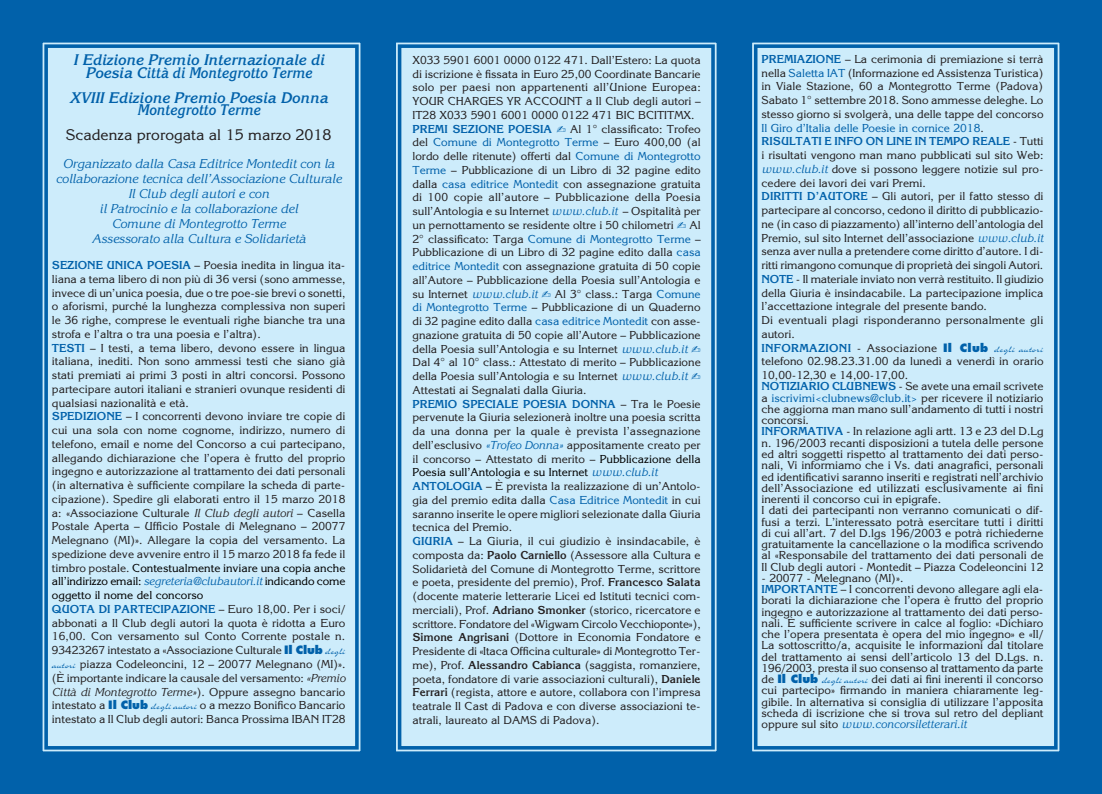
<style>
.page{position:relative;width:1102px;height:794px;background:#0161aa}
.page>*{position:absolute;margin:0;border:0;box-sizing:border-box;transform-origin:0 0}
.t1{font:italic 700 15px/12.5px "Korinna";color:#0161aa;text-align:center}
.t2{font:15px "Korinna";color:#231f20}
.t3{font:italic 12.5px/15px "Korinna";color:#0161aa;text-align:center}
.t4{font:11.25px/13.8px "Korinna";color:#231f20}
.t5{font:700 11.25px "Korinna";color:#0161aa}
.s1{font-weight:700;color:#0161aa}
.s2{font-style:italic}
.s3{color:#000}
.s4{font-style:italic;color:#0161aa}
.s5{font-family:"Futura";font-weight:800;color:#0161aa}
.s6{font-family:"Charme";color:#0161aa}
.s7{color:#0161aa}
.s8{font-weight:700}
</style>
<div class="page">
<div style="left:397px;top:44px;width:318px;height:706px;background:#cdecfb"></div>
<div style="left:394px;top:41px;width:324px;height:712px;border:2px solid #0161aa"></div>
<div style="left:398px;top:44px;width:317px;height:705px;border:4px solid #0161aa"></div>
<div style="left:753px;top:44px;width:305px;height:706px;background:#cdecfb"></div>
<div style="left:750px;top:41px;width:311px;height:712px;border:2px solid #0161aa"></div>
<div style="left:754px;top:44px;width:304px;height:705px;border:4px solid #0161aa"></div>
<div style="left:44px;top:49px;width:315px;height:701px;background:#cdecfb"></div>
<div style="left:41px;top:41px;width:321px;height:712px;border:2px solid #0161aa"></div>
<div style="left:44px;top:44px;width:315px;height:705px;border:4px solid #0161aa"></div>
<h1 class="t1" style="left:73px;top:54px;width:253px">I Edizione Premio Internazionale di<br>Poesia Città di Montegrotto Terme</h1>
<h1 class="t1" style="left:70px;top:91px;width:260px">XVIII Edizione Premio Poesia Donna<br>Montegrotto Terme</h1>
<h1 class="t2" style="left:66px;top:126px;width:267px">Scadenza prorogata al 15 marzo 2018</h1>
<p class="t3" style="left:56px;top:156px;width:288px">Organizzato dalla Casa Editrice Montedit con la collaborazione tecnica dell’Associazione Culturale Il Club degli autori e con<br>il Patrocinio e la collaborazione del<br>Comune di Montegrotto Terme<br>Assessorato alla Cultura e Solidarietà</p>
<p class="t4" style="left:52px;top:258px;width:295px"><span class="s1">SEZIONE UNICA POESIA</span> – Poesia inedita in lingua ita&shy;liana a tema libero di non più di 36 versi (sono ammesse, invece di un’unica poesia, due o tre poe-sie brevi o sonetti, o aforismi, purché la lunghezza complessiva non superi le 36 righe, comprese le eventuali righe bianche tra una strofa e l’altra o tra una poesia e l’altra).<br><span class="s1">TESTI</span> – I testi, a tema libero, devono essere in lingua italiana, inediti. Non sono ammessi testi che siano già stati premiati ai primi 3 posti in altri concorsi. Possono partecipare autori italiani e stranieri ovunque residenti di qualsiasi nazionalità e età.<br><span class="s1">SPEDIZIONE</span> – I concorrenti devono inviare tre copie di cui una sola con nome cognome, indirizzo, numero di telefono, email e nome del Concorso a cui partecipano, allegando dichiarazione che l’opera è frutto del proprio ingegno e autorizzazione al trattamento dei dati personali (in alternativa è sufficiente compilare la scheda di parte&shy;cipazione). Spedire gli elaborati entro il 15 marzo 2018 a: «Associazione Culturale <span class="s2">Il Club degli autori</span> – Casella Postale Aperta – Ufficio Postale di Melegnano – 20077<br>Melegnano (MI)». Allegare la copia del versamento. La spedizione deve avvenire entro il 15 marzo 2018 fa fede il timbro postale. <span class="s3">Contestualmente inviare una copia anche all’indirizzo email:</span> <span class="s4">segreteria@clubautori.it</span> <span class="s3">indicando come oggetto il nome del concorso<br></span><span class="s1">QUOTA DI PARTECIPAZIONE</span> – Euro 18,00. Per i soci/ abbonati a Il Club degli autori la quota è ridotta a Euro 16,00. Con versamento sul Conto Corrente postale n.<br>93423267 intestato a «Associazione Culturale <span class="s5">Il Club</span> <span class="s6">degli autori</span> piazza Codeleoncini, 12 – 20077 Melegnano (MI)». (È importante indicare la causale del versamento: <span class="s2">«Premio Città di Montegrotto Terme»</span>). Oppure assegno bancario intestato a <span class="s5">Il Club</span> <span class="s6">degli autori</span> o a mezzo Bonifico Bancario intestato a Il Club degli autori: Banca Prossima IBAN IT28</p>
<p class="t4" style="left:412px;top:53px;width:290px">X033 5901 6001 0000 0122 471. Dall’Estero: La quota di iscrizione è fissata in Euro 25,00 Coordinate Bancarie solo per paesi non appartenenti all’Unione Europea:<br>YOUR CHARGES YR ACCOUNT a Il Club degli autori – IT28 X033 5901 6001 0000 0122 471 BIC BCITITMX.<br><span class="s1">PREMI SEZIONE POESIA</span> <span class="s7">✍</span> Al 1° classificato: Trofeo del <span class="s7">Comune di Montegrotto Terme</span> – Euro 400,00 (al lordo delle ritenute) offerti dal <span class="s7">Comune di Montegrotto Terme</span> – Pubblicazione di un Libro di 32 pagine edito dalla <span class="s7">casa editrice Montedit</span> con assegnazione gratuita di 100 copie all’autore – Pubblicazione della Poesia sull’Antologia e su Internet <span class="s4">www.club.it</span> – Ospitalità per un pernottamento se residente oltre i 50 chilometri <span class="s7">✍</span> Al 2° classificato: Targa <span class="s7">Comune di Montegrotto Terme</span> – Pubblicazione di un Libro di 32 pagine edito dalla <span class="s7">casa editrice Montedit</span> con assegnazione gratuita di 50 copie all’Autore – Pubblicazione della Poesia sull’Antologia e su Internet <span class="s4">www.club.it</span> <span class="s7">✍</span> Al 3° class.: Targa <span class="s7">Comune di Montegrotto Terme</span> – Pubblicazione di un Quaderno di 32 pagine edito dalla <span class="s7">casa editrice Montedit</span> con asse&shy;gnazione gratuita di 50 copie all’Autore – Pubblicazione della Poesia sull’Antologia e su Internet <span class="s4">www.club.it</span> <span class="s7">✍ </span>Dal 4° al 10° class.: Attestato di merito – Pubblicazione della Poesia sull’Antologia e su Internet <span class="s4">www.club.it</span> <span class="s7">✍ </span>Attestati ai Segnalati dalla Giuria.<br><span class="s1">PREMIO SPECIALE POESIA DONNA</span> – Tra le Poesie pervenute la Giuria selezionerà inoltre una poesia scritta da una donna per la quale è prevista l’assegnazione dell’esclusivo <span class="s4">«Trofeo Donna»</span> appositamente creato per il concorso – Attestato di merito – <span class="s3">Pubblicazione della Poesia sull’Antologia e su Internet</span> <span class="s4">www.club.it </span><span class="s1">ANTOLOGIA</span> – È prevista la realizzazione di un’Antolo&shy;gia del premio edita dalla <span class="s7">Casa Editrice Montedit</span> in cui saranno inserite le opere migliori selezionate dalla Giuria tecnica del Premio.<br><span class="s1">GIURIA</span> – La Giuria, il cui giudizio è insindacabile, è composta da: <span class="s8">Paolo Carniello</span> (Assessore alla Cultura e Solidarietà del Comune di Montegrotto Terme, scrittore e poeta, presidente del premio), Prof. <span class="s8">Francesco Salata </span>(docente materie letterarie Licei ed Istituti tecnici com&shy;merciali), Prof. <span class="s8">Adriano Smonker</span> (storico, ricercatore e scrittore. Fondatore del «Wigwam Circolo Vecchioponte»), <span class="s8">Simone Angrisani</span> (Dottore in Economia Fondatore e Presidente di «Itaca Officina culturale» di Montegrotto Ter&shy;me), Prof. <span class="s8">Alessandro Cabianca</span> (saggista, romanziere, poeta, fondatore di varie associazioni culturali), <span class="s8">Daniele Ferrari</span> (regista, attore e autore, collabora con l’impresa teatrale Il Cast di Padova e con diverse associazioni te&shy;atrali, laureato al DAMS di Padova).</p>
<p class="t4" style="left:761px;top:52px;width:284px"><span class="s1">PREMIAZIONE</span> – La cerimonia di premiazione si terrà nella <span class="s7">Saletta IAT</span> (Informazione ed Assistenza Turistica) in Viale Stazione, 60 a Montegrotto Terme (Padova)<br>Sabato 1° settembre 2018. Sono ammesse deleghe. Lo stesso giorno si svolgerà, una delle tappe del concorso <span class="s7">Il Giro d’Italia delle Poesie in cornice 2018</span>.<br><span class="s1">RISULTATI E INFO ON LINE IN TEMPO REALE</span> - Tutti i risultati vengono man mano pubblicati sul sito Web: <span class="s4">www.club.it</span> dove si possono leggere notizie sul pro&shy;cedere dei lavori dei vari Premi.<br><span class="s1">DIRITTI D’AUTORE</span> – Gli autori, per il fatto stesso di partecipare al concorso, cedono il diritto di pubblicazio&shy;ne (in caso di piazzamento) all’interno dell’antologia del Premio, sul sito Internet dell’associazione <span class="s4">www.club.it </span>senza aver nulla a pretendere come diritto d’autore. I di&shy;ritti rimangono comunque di proprietà dei singoli Autori.<br><span class="s1">NOTE</span> - Il materiale inviato non verrà restituito. Il giudizio della Giuria è insindacabile. La partecipazione implica l’accettazione integrale del presente bando.<br>Di eventuali plagi risponderanno personalmente gli autori.<br><span class="s1">INFORMAZIONI</span> - Associazione <span class="s5">Il Club</span> <span class="s6">degli autori </span>telefono 02.98.23.31.00 da lunedì a venerdì in orario 10,00-12,30 e 14,00-17,00.</p>
<p class="t4" style="left:761px;top:381px;width:284px;line-height:11.2px;text-indent:93px"><span class="s1">bnews</span> - Se avete una email scrivete a <span class="s7">iscrivimi&lt;clubnews@club.it&gt;</span> per ricevere il notiziario che aggiorna man mano sull’andamento di tutti i nostri concorsi.<br><span class="s1">INFORMATIVA</span> - In relazione agli artt. 13 e 23 del D.Lg n. 196/2003 recanti disposizioni a tutela delle persone ed altri soggetti rispetto al trattamento dei dati perso&shy;nali, Vi informiamo che i Vs. dati anagrafici, personali ed identificativi saranno inseriti e registrati nell’archivio dell’Associazione ed utilizzati esclusivamente ai fini inerenti il concorso cui in epigrafe.<br>I dati dei partecipanti non verranno comunicati o dif&shy;fusi a terzi. L’interessato potrà esercitare tutti i diritti di cui all’art. 7 del D.lgs 196/2003 e potrà richiederne gratuitamente la cancellazione o la modifica scrivendo al «Responsabile del trattamento dei dati personali de Il Club degli autori - Montedit – Piazza Codeleoncini 12</p>
<p class="t4" style="left:761px;top:572px;width:284px;line-height:11.2px">- 20077 - Melegnano (MI)».<br><span class="s1">IMPORTANTE</span> – I concorrenti devono allegare agli ela&shy;borati la dichiarazione che l’opera è frutto del proprio ingegno e autorizzazione al trattamento dei dati perso&shy;nali. È sufficiente scrivere in calce al foglio: «Dichiaro che l’opera presentata è opera del mio ingegno» e «Il/ La sottoscritto/a, acquisite le informazioni dal titolare del trattamento ai sensi dell’articolo 13 del D.Lgs. n.<br>196/2003, presta il suo consenso al trattamento da parte de <span class="s5">Il Club</span> <span class="s6">degli autori</span> dei dati ai fini inerenti il concorso cui partecipo» firmando in maniera chiaramente leg&shy;gibile. In alternativa si consiglia di utilizzare l’apposita scheda di iscrizione che si trova sul retro del depliant oppure sul sito <span class="s4">www.concorsiletterari.it</span></p>
<p class="t5" style="left:761px;top:379px;width:16px">Notiziario</p>
<p class="t5" style="left:832px;top:379px;width:9px">clu</p>
</div>
